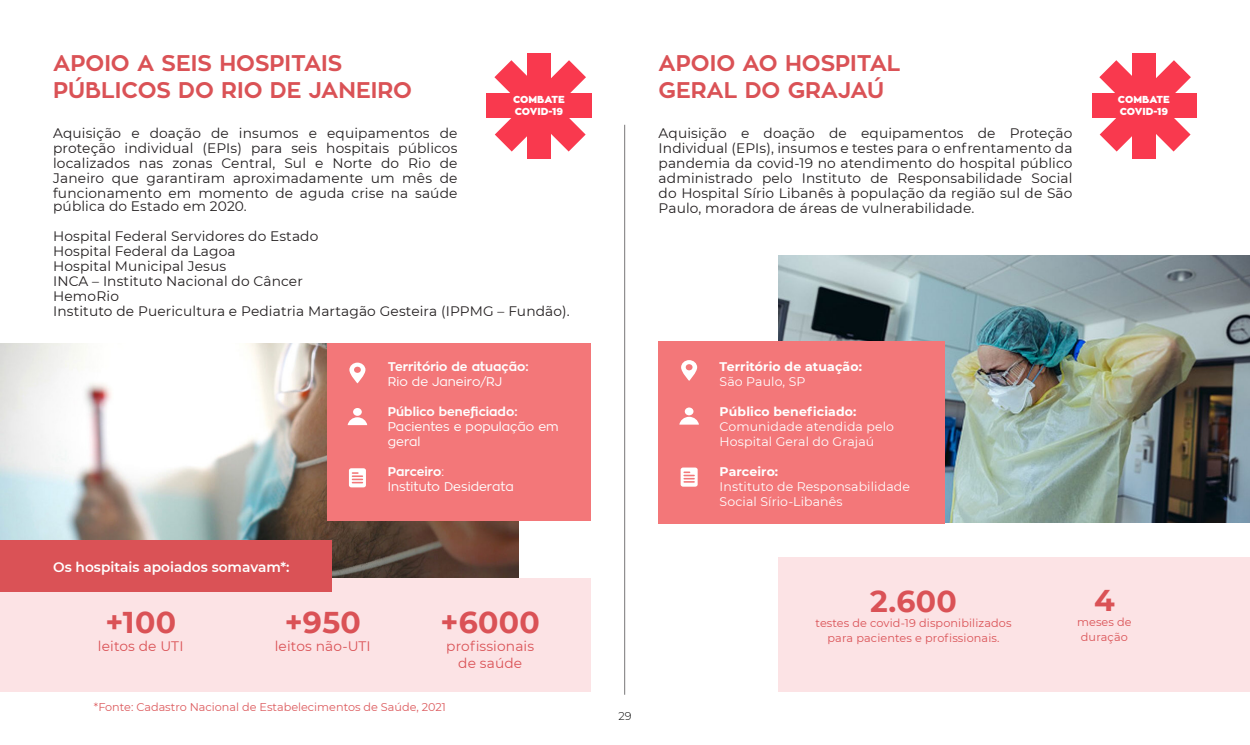
<style>
.page{position:relative;width:1250px;height:745px;background:#fff}
.page>*{position:absolute;margin:0;border:0;box-sizing:border-box;transform-origin:0 0}
.t1{font:700 30px "Montserrat";letter-spacing:.01em;color:#da5256}
.t2{font:700 22.5px/27px "Zona Pro";color:#da5256}
.t3{font:13.75px/15px "Montserrat";letter-spacing:.01em;color:#231f20;text-align:justify}
.t4{font:13.75px/17.5px "Montserrat";letter-spacing:.01em;color:#da5256;text-align:center}
.t5{font:600 13.75px "Montserrat";color:#fff}
.t6{font:12.5px/15px "Montserrat";letter-spacing:.01em;color:#fff}
.t7{font:12.5px/15px "Zona Pro";color:#fefefe}
.t8{font:700 12.5px "Montserrat";letter-spacing:.01em;color:#fff}
.t9{font:700 12.5px "Zona Pro";color:#fefefe}
.t10{font:11.25px/15px "Montserrat";letter-spacing:.01em;color:#da5256;text-align:center}
.t11{font:11.25px "Montserrat";color:#dc5a5d}
.t12{font:300 11.25px "Montserrat";color:#000001}
.t13{font:900 10.12px/12.1px "Zona Pro";color:#fff}
.s1{font-weight:400}
</style>
<div class="page">
<hr style="left:624px;top:125px;width:1px;height:569px;background:#787677">
<img style="left:778px;top:255px;width:472px;height:267px">
<div style="left:659px;top:340px;width:286px;height:183px;background:#f37779"></div>
<div style="left:1092px;top:94px;width:105px;height:24px;background:#f9394e"></div>
<div style="left:1132px;top:53px;width:24px;height:105px;background:#f9394e"></div>
<svg style="left:1099px;top:60px;width:92px;height:91px"></svg>
<div style="left:487px;top:94px;width:105px;height:24px;background:#f9394e"></div>
<div style="left:527px;top:53px;width:24px;height:105px;background:#f9394e"></div>
<svg style="left:494px;top:60px;width:92px;height:91px"></svg>
<div style="left:778px;top:557px;width:472px;height:134px;background:#fce3e5"></div>
<img style="left:0;top:343px;width:518px;height:235px">
<div style="left:327px;top:343px;width:264px;height:177px;background:#f37779"></div>
<div style="left:0;top:578px;width:591px;height:113px;background:#fce3e5"></div>
<div style="left:0;top:540px;width:331px;height:51px;background:#da5256"></div>
<svg style="left:349px;top:362px;width:16px;height:21px"></svg>
<svg style="left:353px;top:407px;width:9px;height:8px"></svg>
<svg style="left:348px;top:417px;width:19px;height:8px"></svg>
<svg style="left:349px;top:468px;width:17px;height:19px"></svg>
<svg style="left:681px;top:360px;width:16px;height:20px"></svg>
<div style="left:685px;top:407px;width:9px;height:8px;background:#fff;border-radius:50%"></div>
<svg style="left:679px;top:416px;width:20px;height:8px"></svg>
<svg style="left:681px;top:467px;width:17px;height:19px"></svg>
<p class="t2" style="left:53px;top:50px;width:291px">APOIO A SEIS HOSPITAIS</p>
<p class="t2" style="left:53px;top:77px;width:361px">PÚBLICOS DO RIO DE JANEIRO</p>
<p class="t13" style="left:513px;top:94px;width:53px">COMBATE<br>COVID-19</p>
<p class="t3" style="left:53px;top:125px;width:406px">Aquisição e doação de insumos e equipamentos de proteção individual (EPIs) para seis hospitais públicos localizados nas zonas Central, Sul e Norte do Rio de Janeiro que garantiram aproximadamente um mês de funcionamento em momento de aguda crise na saúde</p>
<p class="t3" style="left:53px;top:198px;width:195px">pública do Estado em 2020.</p>
<p class="t3" style="left:53px;top:228px;width:267px">Hospital Federal Servidores do Estado</p>
<p class="t3" style="left:53px;top:243px;width:184px">Hospital Federal da Lagoa</p>
<p class="t3" style="left:53px;top:258px;width:175px">Hospital Municipal Jesus</p>
<p class="t3" style="left:53px;top:273px;width:251px">INCA – Instituto Nacional do Câncer</p>
<p class="t3" style="left:53px;top:288px;width:67px">HemoRio</p>
<p class="t3" style="left:53px;top:303px;width:518px">Instituto de Puericultura e Pediatria Martagão Gesteira (IPPMG – Fundão).</p>
<p class="t9" style="left:388px;top:358px;width:142px">Território de atuação:</p>
<p class="t7" style="left:388px;top:374px;width:116px">Rio de Janeiro/RJ</p>
<p class="t9" style="left:388px;top:403px;width:131px">Público beneficiado:</p>
<p class="t7" style="left:388px;top:419px;width:172px">Pacientes e população em geral</p>
<p class="t9" style="left:388px;top:463px;width:58px">Parceiro<span class="s1">:</span></p>
<p class="t7" style="left:388px;top:479px;width:127px">Instituto Desiderata</p>
<p class="t5" style="left:53px;top:557px;width:238px">Os hospitais apoiados somavam*:</p>
<p class="t1" style="left:105px;top:600px;width:72px">+100</p>
<p class="t4" style="left:98px;top:636px;width:87px">leitos de UTI</p>
<p class="t1" style="left:285px;top:600px;width:78px">+950</p>
<p class="t4" style="left:275px;top:636px;width:97px">leitos não-UTI</p>
<p class="t1" style="left:440px;top:600px;width:101px">+6000</p>
<p class="t4" style="left:446px;top:636px;width:89px">profissionais de saúde</p>
<p class="t11" style="left:94px;top:698px;width:354px">*Fonte: Cadastro Nacional de Estabelecimentos de Saúde, 2021</p>
<p class="t2" style="left:659px;top:50px;width:244px">APOIO AO HOSPITAL<br>GERAL DO GRAJAÚ</p>
<p class="t3" style="left:659px;top:125px;width:415px">Aquisição e doação de equipamentos de Proteção Individual (EPIs), insumos e testes para o enfrentamento da pandemia da covid-19 no atendimento do hospital público administrado pelo Instituto de Responsabilidade Social do Hospital Sírio Libanês à população da região sul de São Paulo, moradora de áreas de vulnerabilidade.</p>
<p class="t13" style="left:1118px;top:94px;width:53px">COMBATE<br>COVID-19</p>
<p class="t12" style="left:618px;top:708px;width:15px">29</p>
<p class="t8" style="left:720px;top:357px;width:144px">Território de atuação:</p>
<p class="t6" style="left:720px;top:373px;width:87px">São Paulo, SP</p>
<p class="t8" style="left:720px;top:402px;width:138px">Público beneficiado:</p>
<p class="t6" style="left:720px;top:418px;width:176px">Comunidade atendida pelo<br>Hospital Geral do Grajaú</p>
<p class="t8" style="left:720px;top:462px;width:60px">Parceiro:</p>
<p class="t6" style="left:720px;top:478px;width:192px">Instituto de Responsabilidade<br>Social Sírio-Libanês</p>
<p class="t1" style="left:870px;top:579px;width:88px">2.600</p>
<p class="t10" style="left:816px;top:614px;width:198px">testes de covid-19 disponibilizados para pacientes e profissionais.</p>
<p class="t1" style="left:1094px;top:578px;width:22px">4</p>
<p class="t10" style="left:1077px;top:614px;width:56px">meses de</p>
<p class="t10" style="left:1081px;top:629px;width:48px">duração</p>
</div>
